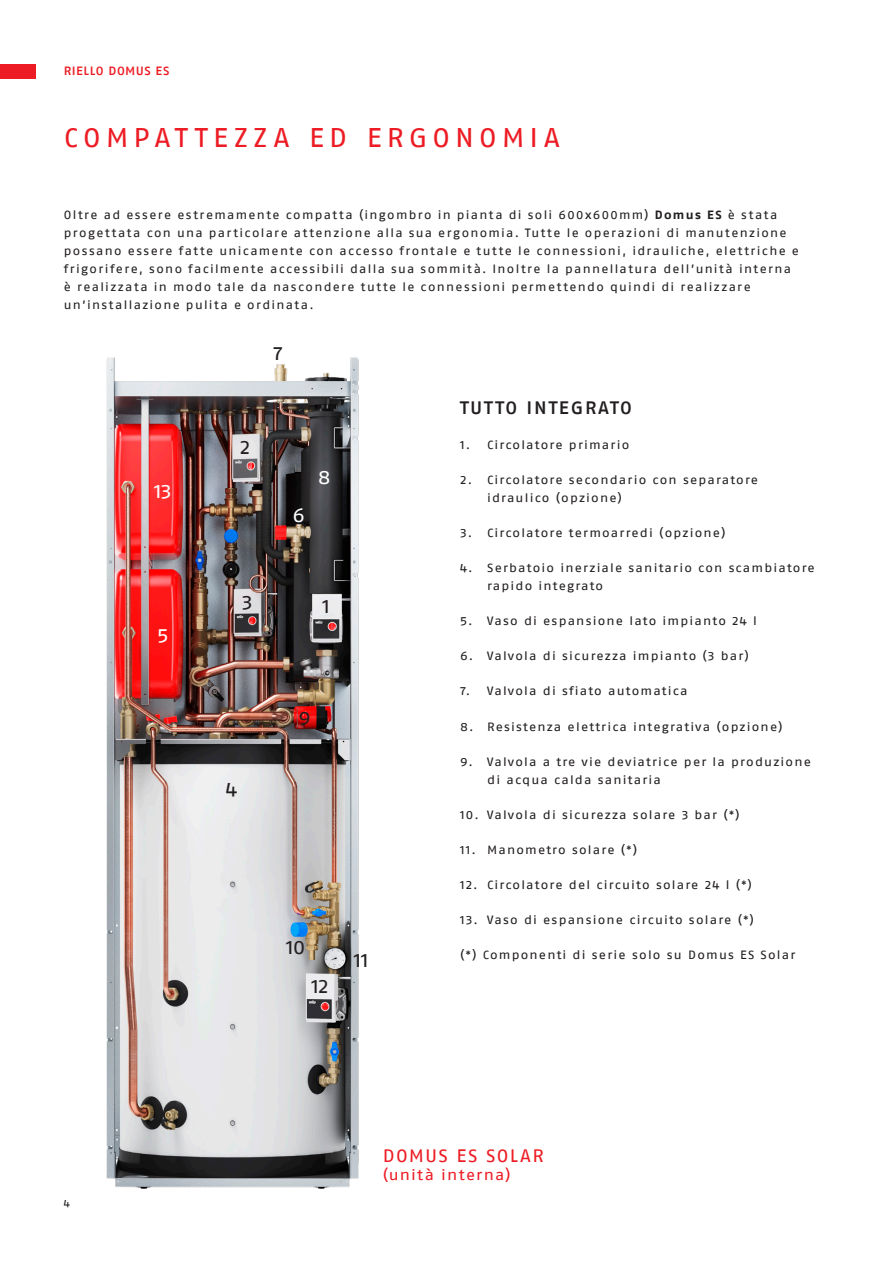
<style>
.page{position:relative;width:893px;height:1263px;background:#fff}
.page>*{position:absolute;margin:0;border:0;box-sizing:border-box;transform-origin:0 0}
.t1{font:27px "Fago Ex Lf";letter-spacing:.19em;color:#ed1c24}
.t2{font:19.5px "Fago Ex Lf";color:#231f20}
.t3{font:19.5px "Fago Ex Lf";color:#fff}
.t4{font:500 18px "Fago Ex Lf";letter-spacing:.1em;color:#231f20}
.TITOLO{font:18px "Fago Ex Lf";letter-spacing:.07em;color:#ed1c24}
.TITOLO-2{font:15px "Fago Ex Lf";letter-spacing:.08em;color:#ed1c24}
.t5{font:12px/18px "Fago Ex Lf";letter-spacing:.1em;color:#231f20}
.t6{font:500 12px "Fago Ex Lf";letter-spacing:.045em;color:#ed1c24}
.t7{font:10.5px "Fago Ex Lf";color:#231f20}
.s1{font-weight:700}
</style>
<div class="page">
<div style="left:0;top:64px;width:36px;height:15px;background:#ed1c24"></div>
<img style="left:106px;top:357px;width:253px;height:832px">
<p class="t6" style="left:64px;top:64px;width:107px">RIELLO DOMUS ES</p>
<p class="t1" style="left:64px;top:122px;width:498px">COMPATTEZZA ED ERGONOMIA</p>
<p class="t5" style="left:64px;top:206px;width:737px">Oltre ad essere estremamente compatta (ingombro in pianta di soli 600x600mm) <span class="s1">Domus ES</span> è stata progettata con una particolare attenzione alla sua ergonomia. Tutte le operazioni di manutenzione possano essere fatte unicamente con accesso frontale e tutte le connessioni, idrauliche, elettriche e frigorifere, sono facilmente accessibili dalla sua sommità. Inoltre la pannellatura dell’unità interna è realizzata in modo tale da nascondere tutte le connessioni permettendo quindi di realizzare un’installazione pulita e ordinata.</p>
<p class="t7" style="left:64px;top:1197px;width:8px">4</p>
<p class="t3" style="left:154px;top:480px;width:19px">13</p>
<p class="t3" style="left:157px;top:624px;width:13px">5</p>
<p class="t2" style="left:273px;top:342px;width:11px">7</p>
<p class="t2" style="left:240px;top:436px;width:12px">2</p>
<p class="t3" style="left:292px;top:504px;width:14px">6</p>
<p class="t3" style="left:318px;top:465px;width:14px">8</p>
<p class="t2" style="left:242px;top:590px;width:12px">3</p>
<p class="t2" style="left:323px;top:594px;width:9px">1</p>
<p class="t2" style="left:226px;top:778px;width:13px">4</p>
<p class="t2" style="left:298px;top:706px;width:14px">9</p>
<p class="t2" style="left:286px;top:935px;width:20px">10</p>
<p class="t2" style="left:311px;top:974px;width:18px">12</p>
<p class="t2" style="left:354px;top:948px;width:16px">11</p>
<p class="t4" style="left:460px;top:397px;width:173px">TUTTO INTEGRATO</p>
<p class="t5" style="left:460px;top:436px;width:171px">1. Circolatore primario</p>
<p class="t5" style="left:487px;top:471px;width:273px;text-indent:-27px">2. Circolatore secondario con separatore idraulico (opzione)</p>
<p class="t5" style="left:460px;top:524px;width:267px">3. Circolatore termoarredi (opzione)</p>
<p class="t5" style="left:487px;top:559px;width:329px;text-indent:-27px">4. Serbatoio inerziale sanitario con scambiatore rapido integrato</p>
<p class="t5" style="left:460px;top:612px;width:298px">5. Vaso di espansione lato impianto 24 l</p>
<p class="t5" style="left:460px;top:647px;width:290px">6. Valvola di sicurezza impianto (3 bar)</p>
<p class="t5" style="left:460px;top:682px;width:229px">7. Valvola di sfiato automatica</p>
<p class="t5" style="left:460px;top:717px;width:324px">8. Resistenza elettrica integrativa (opzione)</p>
<p class="t5" style="left:487px;top:752px;width:325px;text-indent:-27px">9. Valvola a tre vie deviatrice per la produzione di acqua calda sanitaria</p>
<p class="t5" style="left:460px;top:805px;width:281px">10. Valvola di sicurezza solare 3 bar (*)</p>
<p class="t5" style="left:460px;top:840px;width:179px">11. Manometro solare (*)</p>
<p class="t5" style="left:460px;top:875px;width:294px">12. Circolatore del circuito solare 24 l (*)</p>
<p class="t5" style="left:460px;top:910px;width:296px">13. Vaso di espansione circuito solare (*)</p>
<p class="t5" style="left:460px;top:945px;width:337px">(*) Componenti di serie solo su Domus ES Solar</p>
<p class="TITOLO" style="left:383px;top:1145px;width:162px">DOMUS ES SOLAR</p>
<p class="TITOLO-2" style="left:383px;top:1166px;width:130px">(unità interna)</p>
</div>
